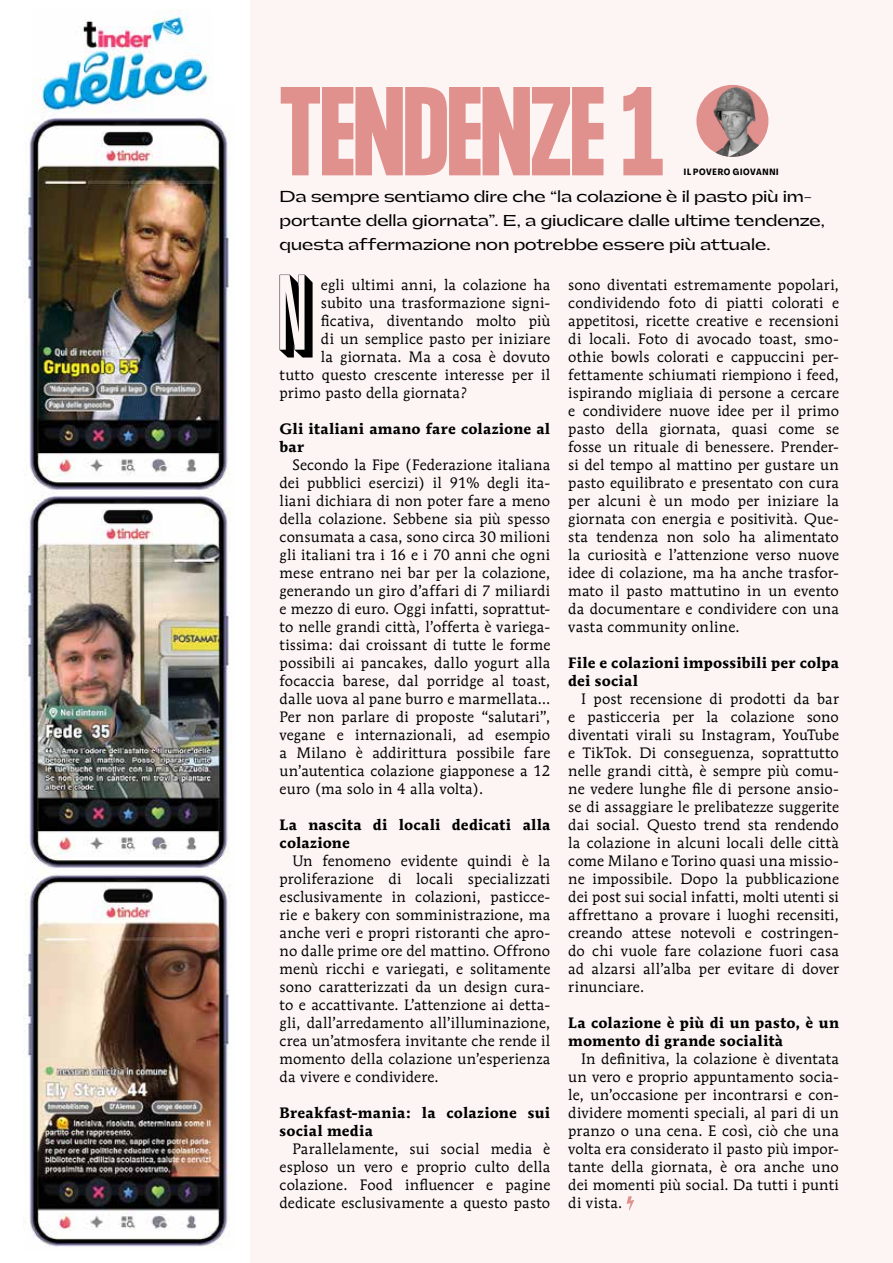
<style>
.page{position:relative;width:893px;height:1263px;background:#fff}
.page>*{position:absolute;margin:0;border:0;box-sizing:border-box;transform-origin:0 0}
.t1{font:115.05px "Great Shadow";color:#000}
.t2{font:700 110.4px "Formula Condensed";color:#e1918d}
.t3{font:15px/18px "Mendoza Roman";letter-spacing:.015em;color:#000;text-align:justify}
.t4{font:700 15px/18px "Mendoza Roman";letter-spacing:.015em;color:#000}
.t5{font:15px/24px "Gatwick";letter-spacing:-.01em;color:#000}
.t6{font:9px "Agrandir Variable";letter-spacing:.075em;color:#000}
</style>
<div class="page">
<div style="left:251px;top:0;width:642px;height:1263px;background:#fcf5f4"></div>
<svg style="left:627px;top:1196px;width:7px;height:14px"></svg>
<div style="left:696px;top:85px;width:72px;height:72px;background:#e1918d;border-radius:50%"></div>
<img style="left:706px;top:85px;width:57px;height:72px">
<img style="left:24px;top:492px;width:207px;height:755px">
<img style="left:24px;top:111px;width:207px;height:380px">
<img style="left:33px;top:9px;width:181px;height:105px">
<h2 class="t2" style="left:280px;top:66px;width:386px">TENDENZE 1</h2>
<p class="t6" style="left:684px;top:166px;width:96px">IL POVERO GIOVANNI</p>
<p class="t5" style="left:280px;top:185px;width:547px">Da sempre sentiamo dire che “la colazione è il pasto più im&shy;portante della giornata”. E, a giudicare dalle ultime tendenze, questa affermazione non potrebbe essere più attuale.</p>
<h1 class="t1" style="left:272px;top:250px;width:51px">N</h1>
<p class="t3" style="left:321px;top:276px;width:231px">egli ultimi anni, la colazione ha</p>
<p class="t3" style="left:321px;top:294px;width:231px">subito una trasformazione signi-</p>
<p class="t3" style="left:321px;top:312px;width:231px">ficativa, diventando molto più</p>
<p class="t3" style="left:321px;top:330px;width:231px">di un semplice pasto per iniziare</p>
<p class="t3" style="left:321px;top:348px;width:231px">la giornata. Ma a cosa è dovuto</p>
<p class="t3" style="left:280px;top:366px;width:272px">tutto questo crescente interesse per il</p>
<p class="t3" style="left:280px;top:384px;width:189px">primo pasto della giornata?</p>
<p class="t4" style="left:280px;top:420px;width:272px">Gli italiani amano fare colazione al bar</p>
<p class="t3" style="left:280px;top:456px;width:272px;text-indent:13px">Secondo la Fipe (Federazione italiana dei pubblici esercizi) il 91% degli ita&shy;liani dichiara di non poter fare a meno della colazione. Sebbene sia più spesso consumata a casa, sono circa 30 milioni gli italiani tra i 16 e i 70 anni che ogni mese entrano nei bar per la colazione, generando un giro d’affari di 7 miliardi e mezzo di euro. Oggi infatti, soprattut&shy;to nelle grandi città, l’offerta è variega&shy;tissima: dai croissant di tutte le forme possibili ai pancakes, dallo yogurt alla focaccia barese, dal porridge al toast, dalle uova al pane burro e marmellata… Per non parlare di proposte “salutari”, vegane e internazionali, ad esempio a Milano è addirittura possibile fare un’autentica colazione giapponese a 12 euro (ma solo in 4 alla volta).</p>
<p class="t4" style="left:280px;top:816px;width:272px">La nascita di locali dedicati alla colazione</p>
<p class="t3" style="left:280px;top:852px;width:272px;text-indent:13px">Un fenomeno evidente quindi è la proliferazione di locali specializzati esclusivamente in colazioni, pasticce&shy;rie e bakery con somministrazione, ma anche veri e propri ristoranti che apro&shy;no dalle prime ore del mattino. Offrono menù ricchi e variegati, e solitamente sono caratterizzati da un design cura&shy;to e accattivante. L’attenzione ai detta&shy;gli, dall’arredamento all’illuminazione, crea un’atmosfera invitante che rende il momento della colazione un’esperienza da vivere e condividere.</p>
<p class="t4" style="left:280px;top:1104px;width:272px">Breakfast-mania: la colazione sui social media</p>
<p class="t3" style="left:280px;top:1140px;width:272px;text-indent:13px">Parallelamente, sui social media è esploso un vero e proprio culto della colazione. Food influencer e pagine dedicate esclusivamente a questo pasto</p>
<p class="t3" style="left:568px;top:276px;width:272px">sono diventati estremamente popolari, condividendo foto di piatti colorati e appetitosi, ricette creative e recensioni di locali. Foto di avocado toast, smo&shy;othie bowls colorati e cappuccini per&shy;fettamente schiumati riempiono i feed, ispirando migliaia di persone a cercare e condividere nuove idee per il primo pasto della giornata, quasi come se fosse un rituale di benessere. Prender&shy;si del tempo al mattino per gustare un pasto equilibrato e presentato con cura per alcuni è un modo per iniziare la giornata con energia e positività. Que&shy;sta tendenza non solo ha alimentato la curiosità e l’attenzione verso nuove idee di colazione, ma ha anche trasfor&shy;mato il pasto mattutino in un evento da documentare e condividere con una vasta community online.</p>
<p class="t4" style="left:568px;top:654px;width:272px">File e colazioni impossibili per colpa dei social</p>
<p class="t3" style="left:568px;top:690px;width:272px;text-indent:13px">I post recensione di prodotti da bar e pasticceria per la colazione sono diventati virali su Instagram, YouTube e TikTok. Di conseguenza, soprattutto nelle grandi città, è sempre più comu&shy;ne vedere lunghe file di persone ansio&shy;se di assaggiare le prelibatezze suggerite dai social. Questo trend sta rendendo la colazione in alcuni locali delle città come Milano e Torino quasi una missio&shy;ne impossibile. Dopo la pubblicazione dei post sui social infatti, molti utenti si affrettano a provare i luoghi recensiti, creando attese notevoli e costringen&shy;do chi vuole fare colazione fuori casa ad alzarsi all’alba per evitare di dover rinunciare.</p>
<p class="t4" style="left:568px;top:1014px;width:272px">La colazione è più di un pasto, è un momento di grande socialità</p>
<p class="t3" style="left:568px;top:1050px;width:272px;text-indent:13px">In definitiva, la colazione è diventata un vero e proprio appuntamento socia&shy;le, un’occasione per incontrarsi e con&shy;dividere momenti speciali, al pari di un pranzo o una cena. E così, ciò che una volta era considerato il pasto più impor&shy;tante della giornata, è ora anche uno dei momenti più social. Da tutti i punti di vista.</p>
</div>
